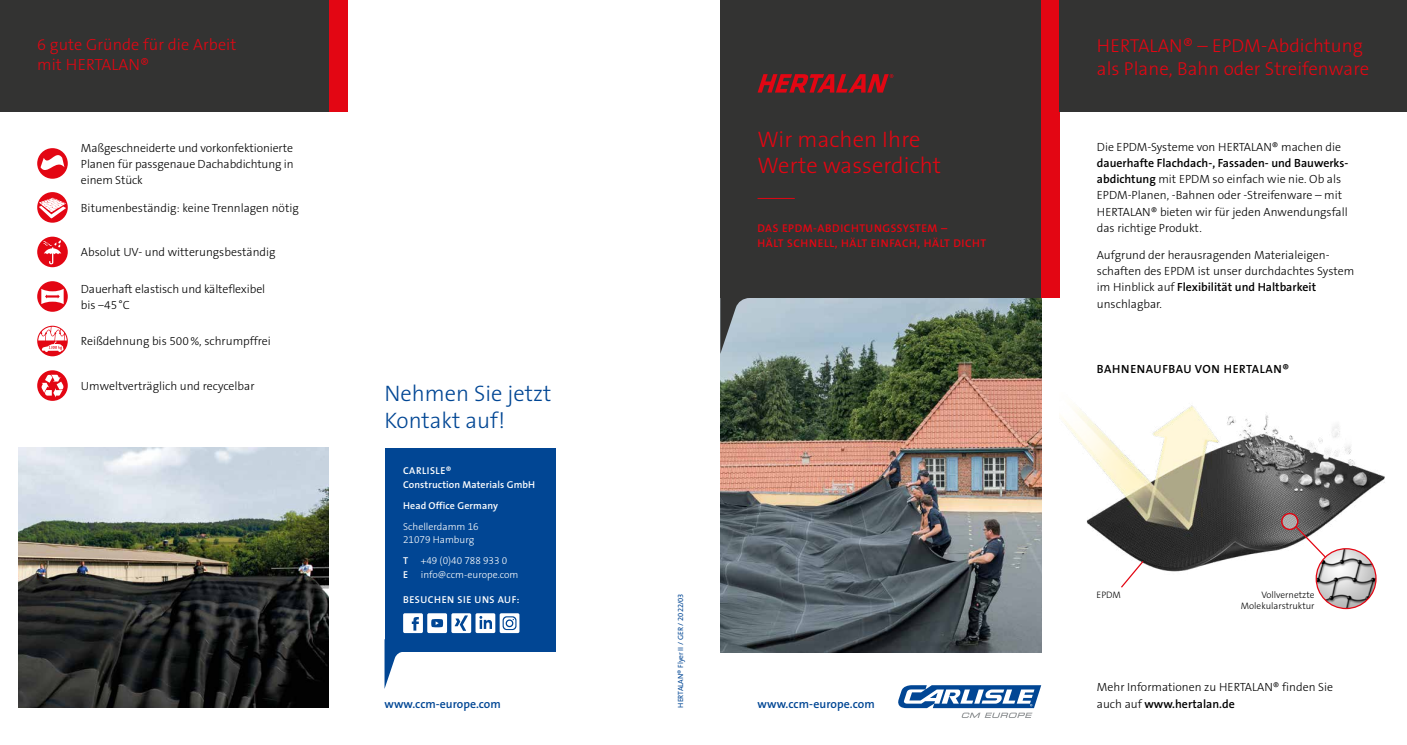
<style>
.page{position:relative;width:1407px;height:745px;background:#fff}
.page>*{position:absolute;margin:0;border:0;box-sizing:border-box;transform-origin:0 0}
.t1{font:300 22.5px/26.2px "The Sans B3";letter-spacing:.005em;color:#e30613}
.t2{font:300 22.5px/27px "The Sans";color:#014694}
.t3{font:300 18.75px/22.5px "The Sans B3";letter-spacing:.005em;color:#e30613}
.t4{font:300 16.25px/19.5px "The Sans B3";letter-spacing:.005em;color:#e30613}
.t5{font:300 11.88px/16.2px "The Sans B3";color:#000}
.t6{font:600 11.88px "The Sans B6";color:#000}
.t7{font:600 11.88px "The Sans B6";color:#014694}
.t8{font:600 11.88px "The Sans B6";letter-spacing:.05em;color:#000}
.t9{font:600 11.25px/15px "The Sans B6";letter-spacing:.05em;color:#e30613}
.t10{font:600 10px/13.8px "The Sans";letter-spacing:.01em;color:#fff}
.t11{font:300 10px/20.9px "The Sans";color:#fff}
.t12{font:600 10px "The Sans";letter-spacing:.05em;color:#fff}
.t13{font:10px "The Sans Light Expert";color:#fff}
.t14{font:300 9.38px/11.2px "The Sans B3";color:#000;text-align:right}
.t15{font:7.5px "The Sans";color:#014694}
.s1{font-weight:300}
.s2{font-family:"The Sans Light Expert";font-weight:400}
.s3{font-weight:600}
.s4{font-family:"The Sans";font-weight:300}
.s5{font-family:"The Sans Expert"}
.s6{font-family:"The Sans B6";font-weight:600}
.s7{font-family:"The Sans B3";font-weight:300}
</style>
<div class="page">
<img style="left:19px;top:447px;width:310px;height:260px">
<img style="left:720px;top:298px;width:321px;height:354px">
<img style="left:1061px;top:405px;width:324px;height:205px">
<svg style="left:1282px;top:513px;width:15px;height:16px"></svg>
<div style="left:1281px;top:512px;width:17px;height:17px;border:1px solid #e30613;border-radius:50%"></div>
<svg style="left:1294px;top:524px;width:54px;height:56px"></svg>
<img style="left:1316px;top:548px;width:60px;height:60px;border-radius:30px">
<div style="left:1315px;top:547px;width:61px;height:61px;border:1px solid #e30613;border-radius:50%"></div>
<div style="left:0;top:0;width:347px;height:112px;background:#333332"></div>
<div style="left:329px;top:0;width:18px;height:112px;background:#e30613"></div>
<div style="left:720px;top:0;width:339px;height:298px;background:#333332"></div>
<div style="left:1041px;top:0;width:18px;height:298px;background:#e30613"></div>
<svg style="left:720px;top:298px;width:317px;height:55px;background:#899c99"></svg>
<div style="left:1059px;top:0;width:348px;height:112px;background:#333332"></div>
<svg style="left:898px;top:685px;width:143px;height:32px"></svg>
<div style="left:37px;top:281px;width:31px;height:30px;background:#e30613;border-radius:50%"></div>
<svg style="left:41px;top:288px;width:23px;height:16px"></svg>
<div style="left:37px;top:370px;width:31px;height:30px;background:#e30613;border-radius:50%"></div>
<svg style="left:41px;top:374px;width:23px;height:23px"></svg>
<div style="left:37px;top:236px;width:31px;height:31px;background:#e30613;border-radius:50%"></div>
<svg style="left:43px;top:241px;width:19px;height:23px"></svg>
<div style="left:37px;top:192px;width:31px;height:30px;background:#e30613;border-radius:50%"></div>
<svg style="left:39px;top:197px;width:27px;height:21px"></svg>
<div style="left:37px;top:325px;width:31px;height:31px;background:#e30613;border-radius:50%"></div>
<svg style="left:38px;top:326px;width:29px;height:26px"></svg>
<svg style="left:37px;top:148px;width:31px;height:31px"></svg>
<svg style="left:41px;top:148px;width:23px;height:29px"></svg>
<hr style="left:757px;top:198px;width:38px;height:1px;background:#e30613">
<svg style="left:757px;top:74px;width:136px;height:18px"></svg>
<svg style="left:1119px;top:559px;width:26px;height:29px"></svg>
<div style="left:384px;top:448px;width:171px;height:203px;background:#014694"></div>
<svg style="left:403px;top:613px;width:116px;height:19px"></svg>
<svg style="left:384px;top:639px;width:70px;height:49px"></svg>
<h3 class="t4" style="left:37px;top:36px;width:201px">6 gute Gründe für die Arbeit mit HERTALAN®</h3>
<p class="t5" style="left:81px;top:140px;width:214px;text-align:justify">Maßgeschneiderte und vorkonfektionierte Planen für passgenaue Dachabdichtung in einem Stück</p>
<p class="t5" style="left:81px;top:200px;width:219px">Bitumenbeständig: keine Trennlagen nötig</p>
<p class="t5" style="left:81px;top:244px;width:196px">Absolut UV- und witterungsbeständig</p>
<p class="t5" style="left:81px;top:281px;width:186px">Dauerhaft elastisch und kälteflexibel bis −45°C</p>
<p class="t5" style="left:81px;top:333px;width:191px">Reißdehnung bis 500%, schrumpffrei</p>
<p class="t5" style="left:81px;top:378px;width:175px">Umweltverträglich und recycelbar</p>
<h1 class="t2" style="left:384px;top:379px;width:168px">Nehmen Sie jetzt<br>Kontakt auf!</h1>
<p class="t10" style="left:403px;top:463px;width:134px">CARLISLE®<br>Construction Materials GmbH</p>
<p class="t10" style="left:403px;top:494px;width:96px;line-height:20.9px">Head Office Germany<br><span class="s1">Schellerdamm</span> <span class="s2">16</span></p>
<p class="t11" style="left:403px;top:529px;width:73px"><span class="s2">21079</span> Hamburg<br><span class="s3">T</span></p>
<p class="t13" style="left:421px;top:552px;width:88px"><span class="s4">+</span>49 (0)40 788 933 0</p>
<p class="t10" style="left:403px;top:567px;width:6px">E</p>
<p class="t11" style="left:421px;top:563px;width:99px">info@ccm-europe.com</p>
<p class="t12" style="left:403px;top:590px;width:118px">BESUCHEN SIE UNS AUF:</p>
<p class="t7" style="left:384px;top:697px;width:118px">www.ccm-europe.com</p>
<h1 class="t1" style="left:757px;top:127px;width:185px">Wir machen Ihre<br>Werte wasserdicht</h1>
<p class="t9" style="left:757px;top:221px;width:230px">DAS EPDM-ABDICHTUNGSSYSTEM –<br>HÄLT SCHNELL, HÄLT EINFACH, HÄLT DICHT</p>
<p class="t15" style="left:674px;top:707px;width:115px;rotate:-90deg">HERTALAN® Flyer II / GER / <span class="s5">2022/03</span></p>
<p class="t7" style="left:757px;top:697px;width:119px">www.ccm-europe.com</p>
<h2 class="t3" style="left:1097px;top:35px;width:274px">HERTALAN® – EPDM-Abdichtung als Plane, Bahn oder Streifenware</h2>
<p class="t5" style="left:1097px;top:139px;width:246px">Die EPDM-Systeme von HERTALAN® machen die</p>
<p class="t6" style="left:1097px;top:156px;width:253px">dauerhafte Flachdach-, Fassaden- und Bauwerks-</p>
<p class="t5" style="left:1097px;top:171px;width:252px"><span class="s6">abdichtung</span> mit EPDM so einfach wie nie. Ob als EPDM-Planen, -Bahnen oder -Streifenware – mit HERTALAN® bieten wir für jeden Anwendungsfall das richtige Produkt.</p>
<p class="t5" style="left:1097px;top:247px;width:259px">Aufgrund der herausragenden Materialeigen&shy;schaften des EPDM ist unser durchdachtes System</p>
<p class="t6" style="left:1097px;top:281px;width:221px"><span class="s7">im Hinblick auf</span> Flexibilität und Haltbarkeit</p>
<p class="t5" style="left:1097px;top:296px;width:67px">unschlagbar.</p>
<p class="t8" style="left:1097px;top:362px;width:194px">BAHNENAUFBAU VON HERTALAN®</p>
<p class="t14" style="left:1096px;top:588px;width:26px">EPDM</p>
<p class="t14" style="left:1241px;top:588px;width:75px">Vollvernetzte<br>Molekularstruktur</p>
<p class="t5" style="left:1097px;top:679px;width:238px">Mehr Informationen zu HERTALAN® finden Sie</p>
<p class="t6" style="left:1097px;top:697px;width:139px"><span class="s7">auch auf</span> www.hertalan.de</p>
</div>
